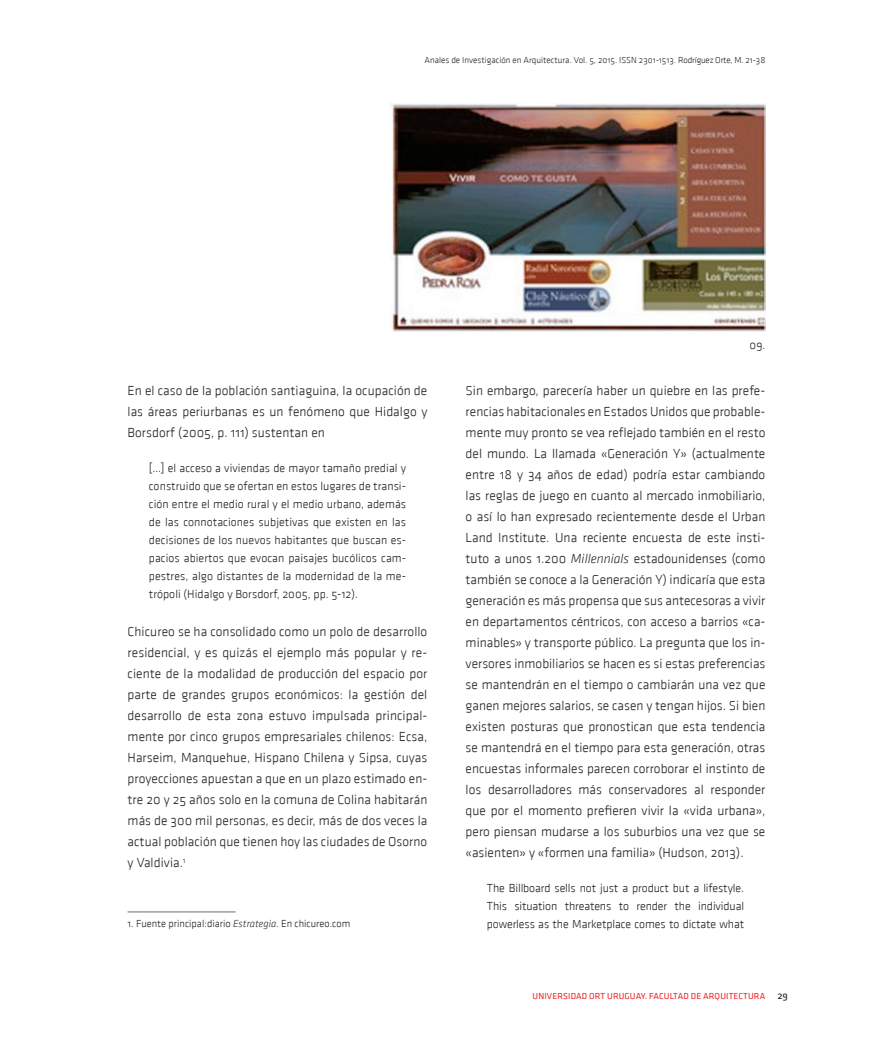
<style>
.page{position:relative;width:893px;height:1063px;background:#fff}
.page>*{position:absolute;margin:0;border:0;box-sizing:border-box;transform-origin:0 0}
.TXT{font:13.5px/21px "Klavika Light OSF";letter-spacing:.005em;color:#231f20;text-align:justify}
.CITA{font:12px/18px "Klavika Light OSF";color:#231f20;text-align:justify}
.NOTAS_TXT{font:10.5px "Klavika Light OSF";color:#231f20}
.t1{font:9px "Klavika Light OSF";color:#231f20}
.t2{font:9px "Klavika Regular OSF";letter-spacing:.015em;color:#ee1d23}
.s1{font-family:"Klavika Light Italic OSF"}
.s2{font-size:10.5px;color:#231f20}
</style>
<div class="page">
<hr style="left:128px;top:912px;width:108px;height:1px;background:#6c6d70">
<img style="left:391px;top:103px;width:374px;height:228px">
<p class="t1" style="left:424px;top:55px;width:342px">Anales de Investigación en Arquitectura. Vol. 5, 2015. ISSN 2301-1513. Rodríguez Orte, M. 21-38</p>
<p class="TXT" style="left:128px;top:380px;width:301px">En el caso de la población santiaguina, la ocupación de las áreas periurbanas es un fenómeno que Hidalgo y Borsdorf (2005, p. 111) sustentan en</p>
<p class="CITA" style="left:149px;top:459px;width:259px">[…] el acceso a viviendas de mayor tamaño predial y construido que se ofertan en estos lugares de transi&shy;ción entre el medio rural y el medio urbano, además de las connotaciones subjetivas que existen en las decisiones de los nuevos habitantes que buscan es&shy;pacios abiertos que evocan paisajes bucólicos cam&shy;pestres, algo distantes de la modernidad de la me&shy;trópoli (Hidalgo y Borsdorf, 2005, pp. 5-12).</p>
<p class="TXT" style="left:128px;top:621px;width:301px">Chicureo se ha consolidado como un polo de desarrollo residencial, y es quizás el ejemplo más popular y re&shy;ciente de la modalidad de producción del espacio por parte de grandes grupos económicos: la gestión del desarrollo de esta zona estuvo impulsada principal&shy;mente por cinco grupos empresariales chilenos: Ecsa, Harseim, Manquehue, Hispano Chilena y Sipsa, cuyas proyecciones apuestan a que en un plazo estimado en&shy;tre 20 y 25 años solo en la comuna de Colina habitarán más de 300 mil personas, es decir, más de dos veces la actual población que tienen hoy las ciudades de Osorno y Valdivia.<sup>1</sup></p>
<p class="NOTAS_TXT" style="left:128px;top:918px;width:224px">1. Fuente principal:diario <span class="s1">Estrategia</span>. En chicureo.com</p>
<p class="CITA" style="left:750px;top:336px;width:17px">09.</p>
<p class="TXT" style="left:466px;top:380px;width:301px">Sin embargo, parecería haber un quiebre en las prefe&shy;rencias habitacionales en Estados Unidos que probable&shy;mente muy pronto se vea reflejado también en el resto del mundo. La llamada «Generación Y» (actualmente entre 18 y 34 años de edad) podría estar cambiando las reglas de juego en cuanto al mercado inmobiliario, o así lo han expresado recientemente desde el Urban Land Institute. Una reciente encuesta de este insti&shy;tuto a unos 1.200 <span class="s1">Millennials</span> estadounidenses (como también se conoce a la Generación Y) indicaría que esta generación es más propensa que sus antecesoras a vivir en departamentos céntricos, con acceso a barrios «ca&shy;minables» y transporte público. La pregunta que los in&shy;versores inmobiliarios se hacen es si estas preferencias se mantendrán en el tiempo o cambiarán una vez que ganen mejores salarios, se casen y tengan hijos. Si bien existen posturas que pronostican que esta tendencia se mantendrá en el tiempo para esta generación, otras encuestas informales parecen corroborar el instinto de los desarrolladores más conservadores al responder que por el momento prefieren vivir la «vida urbana», pero piensan mudarse a los suburbios una vez que se «asienten» y «formen una familia» (Hudson, 2013).</p>
<p class="CITA" style="left:487px;top:879px;width:259px">The Billboard sells not just a product but a lifestyle.<br>This situation threatens to render the individual powerless as the Marketplace comes to dictate what</p>
<p class="t2" style="left:533px;top:992px;width:257px">UNIVERSIDAD ORT URUGUAY. FACULTAD DE ARQUITECTURA <span class="s2">29</span></p>
</div>
